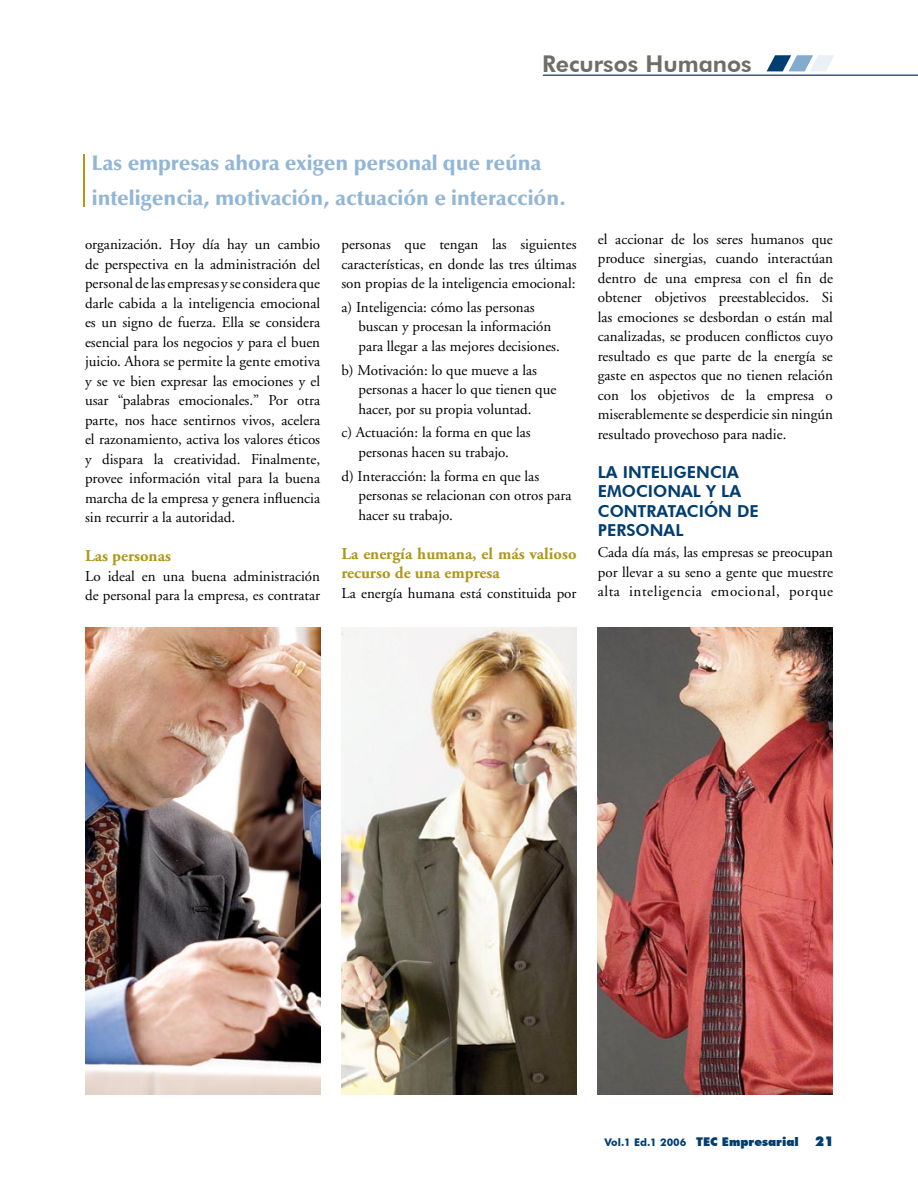
<style>
.page{position:relative;width:918px;height:1188px;background:#fff}
.page>*{position:absolute;margin:0;border:0;box-sizing:border-box;transform-origin:0 0}
.t1{font:800 23.1px "Futura BT";color:#6e6e67}
.t2{font:900 21px/34.5px "Optima";color:#94b6d5}
.t3{font:700 16.5px/19.5px "Adobe Garamond";color:#ad981a}
.t4{font:800 16.5px/19.5px "Futura BT";color:#003d71}
.t5{font:15px/19.5px "Adobe Garamond";color:#000;text-align:justify}
.t6{font:900 12px "Futura BT";color:#003d71}
.s1{font-weight:700;font-size:10.5px}
.s2{font-size:13.5px}
</style>
<div class="page">
<hr style="left:83px;top:155px;width:2px;height:52px;background:#ad981a">
<hr style="left:543px;top:75px;width:375px;height:1px;background:#003d71">
<svg style="left:767px;top:55px;width:67px;height:16px"></svg>
<img style="left:598px;top:627px;width:235px;height:467px">
<img style="left:85px;top:627px;width:235px;height:467px">
<img style="left:341px;top:627px;width:236px;height:467px">
<h1 class="t1" style="left:542px;top:49px;width:211px">Recursos Humanos</h1>
<h2 class="t2" style="left:92px;top:146px;width:476px">Las empresas ahora exigen personal que reúna inteligencia, motivación, actuación e interacción.</h2>
<p class="t5" style="left:85px;top:235px;width:237px">organización. Hoy día hay un cambio de perspectiva en la administración del personal de las empresas y se considera que darle cabida a la inteligencia emocional es un signo de fuerza. Ella se considera esencial para los negocios y para el buen juicio. Ahora se permite la gente emotiva y se ve bien expresar las emociones y el usar “palabras emocionales.” Por otra parte, nos hace sentirnos vivos, acelera el razonamiento, activa los valores éticos y dispara la creatividad. Finalmente, provee información vital para la buena marcha de la empresa y genera influencia sin recurrir a la autoridad.</p>
<p class="t3" style="left:85px;top:546px;width:87px">Las personas</p>
<p class="t5" style="left:85px;top:566px;width:237px">Lo ideal en una buena administración de personal para la empresa, es contratar</p>
<p class="t5" style="left:341px;top:235px;width:237px">personas que tengan las siguientes características, en donde las tres últimas son propias de la inteligencia emocional:</p>
<p class="t5" style="left:358px;top:298px;width:203px;text-align:left;text-indent:-17px">a) Inteligencia: cómo las personas buscan y procesan la información para llegar a las mejores decisiones.</p>
<p class="t5" style="left:358px;top:360px;width:199px;text-align:left;text-indent:-17px">b) Motivación: lo que mueve a las personas a hacer lo que tienen que hacer, por su propia voluntad.</p>
<p class="t5" style="left:341px;top:423px;width:191px;text-align:center">c) Actuación: la forma en que las personas hacen su trabajo.</p>
<p class="t5" style="left:358px;top:466px;width:215px;text-align:left;text-indent:-17px">d) Interacción: la forma en que las personas se relacionan con otros para hacer su trabajo.</p>
<p class="t3" style="left:341px;top:544px;width:237px">La energía humana, el más valioso recurso de una empresa</p>
<p class="t5" style="left:341px;top:583px;width:237px">La energía humana está constituida por</p>
<p class="t5" style="left:598px;top:230px;width:237px">el accionar de los seres humanos que produce sinergias, cuando interactúan dentro de una empresa con el fin de obtener objetivos preestablecidos. Si las emociones se desbordan o están mal canalizadas, se producen conflictos cuyo resultado es que parte de la energía se gaste en aspectos que no tienen relación con los objetivos de la empresa o miserablemente se desperdicie sin ningún resultado provechoso para nadie.</p>
<p class="t4" style="left:598px;top:462px;width:109px">LA INTELIGENCI</p>
<p class="t4" style="left:598px;top:462px;width:145px;text-indent:129px">A<br>EMOCI ONAL Y LA<br>CONT RATACIÓN</p>
<p class="t4" style="left:737px;top:501px;width:23px">DE</p>
<p class="t4" style="left:598px;top:521px;width:87px">PERSONAL</p>
<p class="t5" style="left:598px;top:543px;width:237px">Cada día más, las empresas se preocupan por llevar a su seno a gente que muestre alta inteligencia emocional, porque</p>
<p class="t6" style="left:604px;top:1134px;width:226px"><span class="s1">Vol.1 Ed.1 2006</span> TEC Empresarial <span class="s2">21</span></p>
</div>
